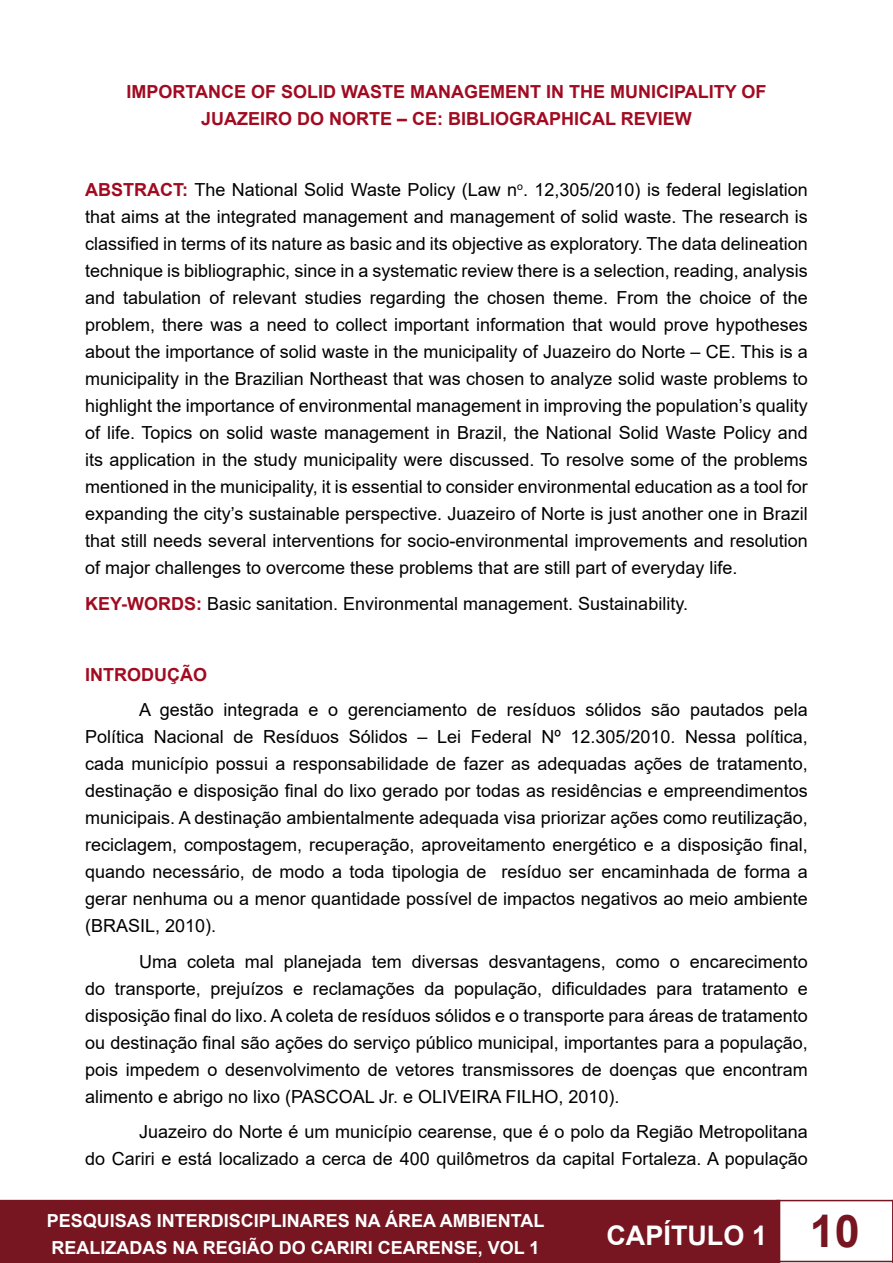
<style>
.page{position:relative;width:893px;height:1263px;background:#fff}
.page>*{position:absolute;margin:0;border:0;box-sizing:border-box;transform-origin:0 0}
.t1{font:700 45px "Arial";color:#771520}
.t2{font:700 27px "Arial";color:#fff}
.t3{font:18px/27px "Arial";color:#000;text-align:justify}
.t4{font:700 18px/27px "Arial";color:#a10b21;text-align:center}
.t5{font:700 18px/27px "Arial";color:#fff}
.s1{font-weight:700;color:#a10b21}
</style>
<div class="page">
<div style="left:0;top:1200px;width:780px;height:63px;background:#771520"></div>
<div style="left:776px;top:1200px;width:117px;height:62px;border:2px solid #771520"></div>
<p class="t4" style="left:126px;top:79px;width:642px">IMPORTANCE OF SOLID WASTE MANAGEMENT IN THE MUNICIPALITY OF<br>JUAZEIRO DO NORTE – CE: BIBLIOGRAPHICAL REVIEW</p>
<p class="t3" style="left:85px;top:176px;width:724px"><span class="s1">ABSTRACT:</span> The National Solid Waste Policy (Law n<sup>o</sup>. 12,305/2010) is federal legislation that aims at the integrated management and management of solid waste. The research is classified in terms of its nature as basic and its objective as exploratory. The data delineation technique is bibliographic, since in a systematic review there is a selection, reading, analysis and tabulation of relevant studies regarding the chosen theme. From the choice of the problem, there was a need to collect important information that would prove hypotheses about the importance of solid waste in the municipality of Juazeiro do Norte – CE. This is a municipality in the Brazilian Northeast that was chosen to analyze solid waste problems to highlight the importance of environmental management in improving the population’s quality of life. Topics on solid waste management in Brazil, the National Solid Waste Policy and its application in the study municipality were discussed. To resolve some of the problems mentioned in the municipality, it is essential to consider environmental education as a tool for expanding the city’s sustainable perspective. Juazeiro of Norte is just another one in Brazil that still needs several interventions for socio-environmental improvements and resolution of major challenges to overcome these problems that are still part of everyday life.</p>
<p class="t3" style="left:85px;top:590px;width:604px"><span class="s1">KEY-WORDS:</span> Basic sanitation. Environmental management. Sustainability.</p>
<p class="t4" style="left:85px;top:661px;width:123px">INTRODUÇÃO</p>
<p class="t3" style="left:85px;top:696px;width:724px;text-indent:54px">A gestão integrada e o gerenciamento de resíduos sólidos são pautados pela Política Nacional de Resíduos Sólidos – Lei Federal Nº 12.305/2010. Nessa política, cada município possui a responsabilidade de fazer as adequadas ações de tratamento, destinação e disposição final do lixo gerado por todas as residências e empreendimentos municipais. A destinação ambientalmente adequada visa priorizar ações como reutilização, reciclagem, compostagem, recuperação, aproveitamento energético e a disposição final, quando necessário, de modo a toda tipologia de resíduo ser encaminhada de forma a gerar nenhuma ou a menor quantidade possível de impactos negativos ao meio ambiente (BRASIL, 2010).</p>
<p class="t3" style="left:85px;top:948px;width:724px;text-indent:54px">Uma coleta mal planejada tem diversas desvantagens, como o encarecimento do transporte, prejuízos e reclamações da população, dificuldades para tratamento e disposição final do lixo. A coleta de resíduos sólidos e o transporte para áreas de tratamento ou destinação final são ações do serviço público municipal, importantes para a população, pois impedem o desenvolvimento de vetores transmissores de doenças que encontram alimento e abrigo no lixo (PASCOAL Jr. e OLIVEIRA FILHO, 2010).</p>
<p class="t3" style="left:85px;top:1118px;width:724px;text-align:right">Juazeiro do Norte é um município cearense, que é o polo da Região Metropolitana<br>do Cariri e está localizado a cerca de 400 quilômetros da capital Fortaleza. A população</p>
<p class="t5" style="left:47px;top:1208px;width:499px">PESQUISAS INTERDISCIPLINARES NA ÁREA AMBIENTAL<br>REALIZADAS NA REGIÃO DO CARIRI CEARENSE, VOL 1</p>
<h2 class="t2" style="left:606px;top:1216px;width:162px">CAPÍTULO 1</h2>
<h1 class="t1" style="left:810px;top:1200px;width:52px">10</h1>
</div>
